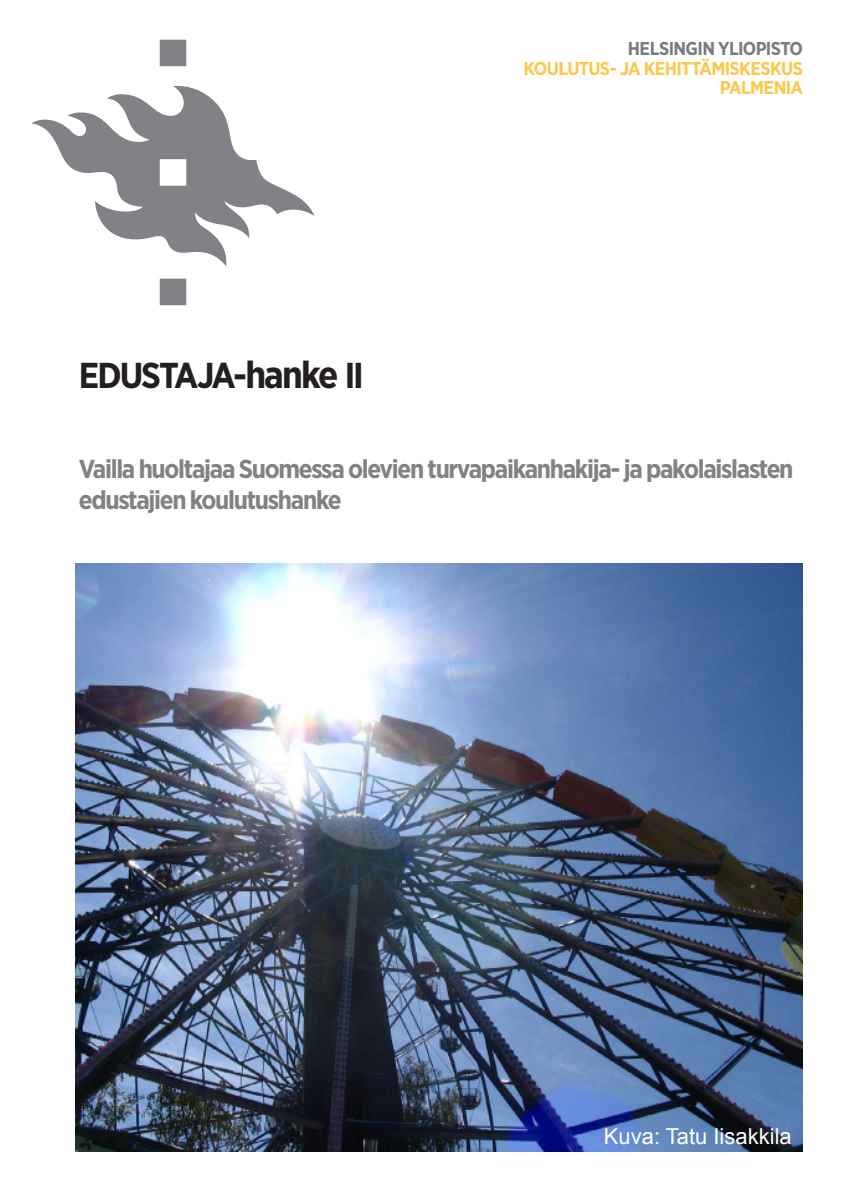
<style>
.page{position:relative;width:842px;height:1191px;background:#fff}
.page>*{position:absolute;margin:0;border:0;box-sizing:border-box;transform-origin:0 0}
.A4_Traportti___otsik{font:700 36px "Gotham Narrow";letter-spacing:-.06em;color:#231f20}
.ALAOTSIKKO_KANTEET{font:700 26px "Gotham Narrow";letter-spacing:-.05em;color:#808285}
.t1{font:22px "Arial";color:#fff}
.A4___tiedekunta_kann{font:700 18.6px/19.6px "Gotham Narrow";letter-spacing:-.035em;color:#fec74d;text-align:right}
.A4___hy-logo_kanness{font:700 18.6px "Gotham Narrow";letter-spacing:-.035em;color:#787c82}
.s1{font-size:38px}
</style>
<div class="page">
<svg style="left:31px;top:40px;width:284px;height:265px"></svg>
<img style="left:76px;top:564px;width:726px;height:587px">
<p class="A4_Traportti___otsik" style="left:79px;top:352px;width:286px">EDUSTAJA-<span class="s1">hanke</span> II</p>
<p class="A4___hy-logo_kanness" style="left:628px;top:37px;width:177px">HELSINGIN YLIOPISTO</p>
<p class="A4___tiedekunta_kann" style="left:523px;top:58px;width:281px">KOULUTUS- JA KEHITTÄMISKESKUS<br>PALMENIA</p>
<p class="ALAOTSIKKO_KANTEET" style="left:79px;top:452px;width:716px">Vailla huoltajaa Suomessa olevien turvapaikanhakija- ja pakolaislasten</p>
<p class="ALAOTSIKKO_KANTEET" style="left:79px;top:483px;width:264px">edustajien koulutushanke</p>
<p class="t1" style="left:604px;top:1121px;width:189px">Kuva: Tatu Iisakkila</p>
</div>
